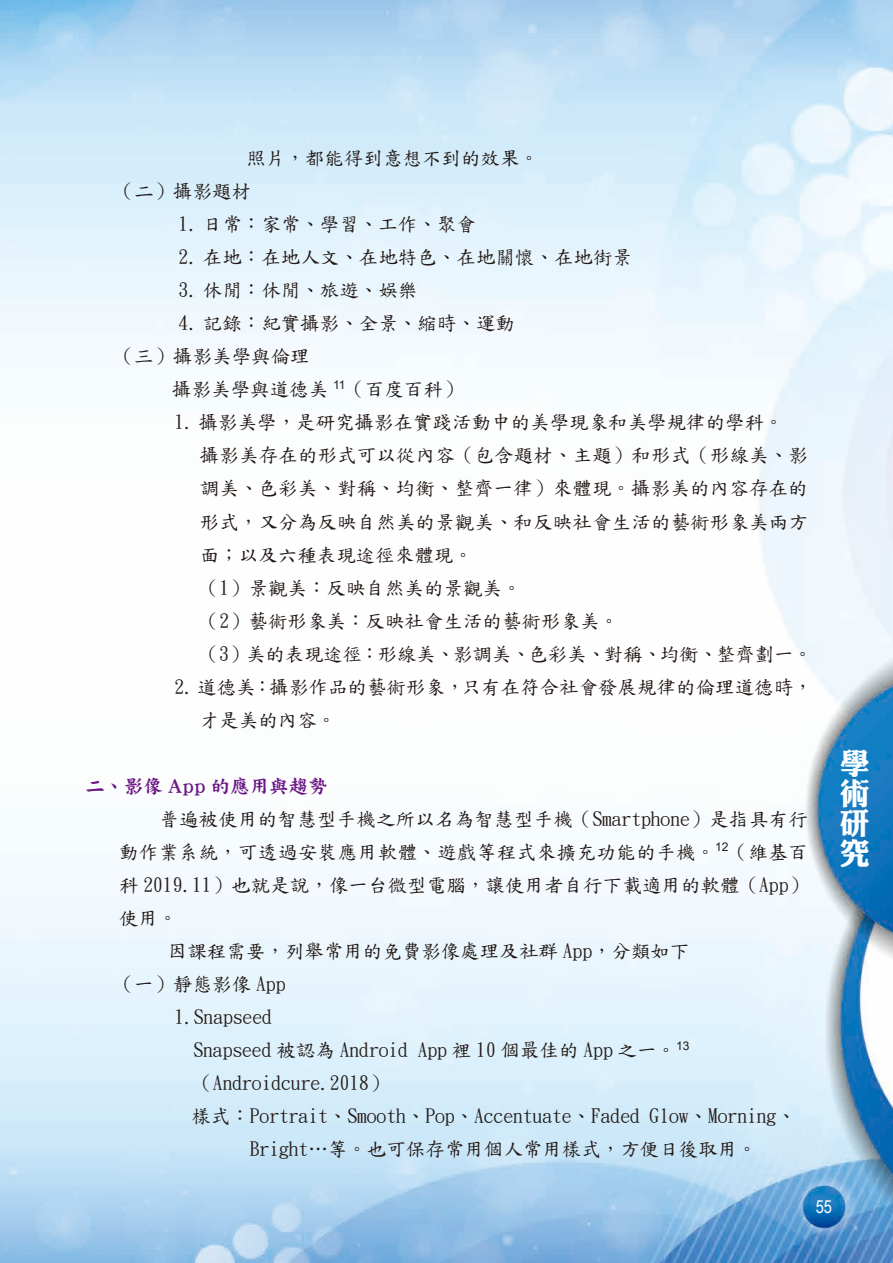
<style>
.page{position:relative;width:893px;height:1263px;background:#fff}
.page>*{position:absolute;margin:0;border:0;box-sizing:border-box;transform-origin:0 0}
.t1{font:30px/30px "DF Li King Hei Std W8";color:#fff;text-align:justify}
.內文{font:19.5px/33px "DF Kai Shu SB Estd BF";color:#231916}
.中標{font:19.5px "DF Kai Shu Std W9";color:#6b1785}
.t2{font:18px "Arial Narrow";color:#fff}
.s1{font-family:"DF Hei Std W5"}
</style>
<div class="page">
<img style="left:0;top:0;width:893px;height:1263px">
<p class="內文" style="left:247px;top:142px;width:294px">照片，都能得到意想不到的效果。</p>
<p class="內文" style="left:115px;top:175px;width:138px">（二）攝影題材</p>
<p class="內文" style="left:179px;top:208px;width:299px">1. 日常：家常、學習、工作、聚會</p>
<p class="內文" style="left:179px;top:241px;width:455px">2. 在地：在地人文、在地特色、在地關懷、在地街景</p>
<p class="內文" style="left:179px;top:274px;width:240px">3. 休閒：休閒、旅遊、娛樂</p>
<p class="內文" style="left:179px;top:307px;width:348px">4. 記錄：紀實攝影、全景、縮時、運動</p>
<p class="內文" style="left:115px;top:340px;width:196px">（三）攝影美學與倫理</p>
<p class="內文" style="left:172px;top:373px;width:292px">攝影美學與道德美 <sup>11</sup>（百度百科）</p>
<p class="內文" style="left:174px;top:406px;width:611px">1. 攝影美學，是研究攝影在實踐活動中的美學現象和美學規律的學科。</p>
<p class="內文" style="left:200px;top:439px;width:620px">攝影美存在的形式可以從內容（包含題材、主題）和形式（形線美、影調美、色彩美、對稱、均衡、整齊一律）來體現。攝影美的內容存在的形式，又分為反映自然美的景觀美、和反映社會生活的藝術形象美兩方面；以及六種表現途徑來體現。</p>
<p class="內文" style="left:200px;top:571px;width:323px">（1）景觀美：反映自然美的景觀美。</p>
<p class="內文" style="left:200px;top:604px;width:421px">（2）藝術形象美：反映社會生活的藝術形象美。</p>
<p class="內文" style="left:200px;top:637px;width:614px">（3）美的表現途徑：形線美、影調美、色彩美、對稱、均衡、整齊劃一。</p>
<p class="內文" style="left:200px;top:670px;width:614px;text-indent:-26px">2. 道德美：攝影作品的藝術形象，只有在符合社會發展規律的倫理道德時，才是美的內容。</p>
<p class="中標" style="left:85px;top:775px;width:244px">二、影像 App 的應用與趨勢</p>
<p class="內文" style="left:119px;top:802px;width:690px;text-align:justify;text-indent:40px">普遍被使用的智慧型手機之所以名為智慧型手機（Smartphone）是指具有行動作業系統，可透過安裝應用軟體、遊戲等程式來擴充功能的手機。<sup>12</sup>（維基百科 2019.11）也就是說，像一台微型電腦，讓使用者自行下載適用的軟體（App）使用。</p>
<p class="內文" style="left:168px;top:934px;width:523px">因課程需要，列舉常用的免費影像處理及社群 App，分類如下</p>
<p class="內文" style="left:115px;top:967px;width:172px">（一）靜態影像 App</p>
<p class="內文" style="left:174px;top:1000px;width:99px">1.Snapseed</p>
<p class="內文" style="left:193px;top:1033px;width:497px">Snapseed 被認為 Android App 裡 10 個最佳的App 之一。<sup>13</sup></p>
<p class="內文" style="left:193px;top:1066px;width:197px">（Androidcure.2018）</p>
<p class="內文" style="left:191px;top:1099px;width:606px">樣式：Portrait、Smooth、Pop、Accentuate、Faded Glow、Morning、</p>
<p class="內文" style="left:191px;top:1132px;width:567px">　　　Bright<span class="s1">…</span>等。也可保存常用個人常用樣式，方便日後取用。</p>
<h1 class="t1" style="left:840px;top:748px;width:31px">學術研究</h1>
<p class="t2" style="left:816px;top:1193px;width:18px">55</p>
</div>
